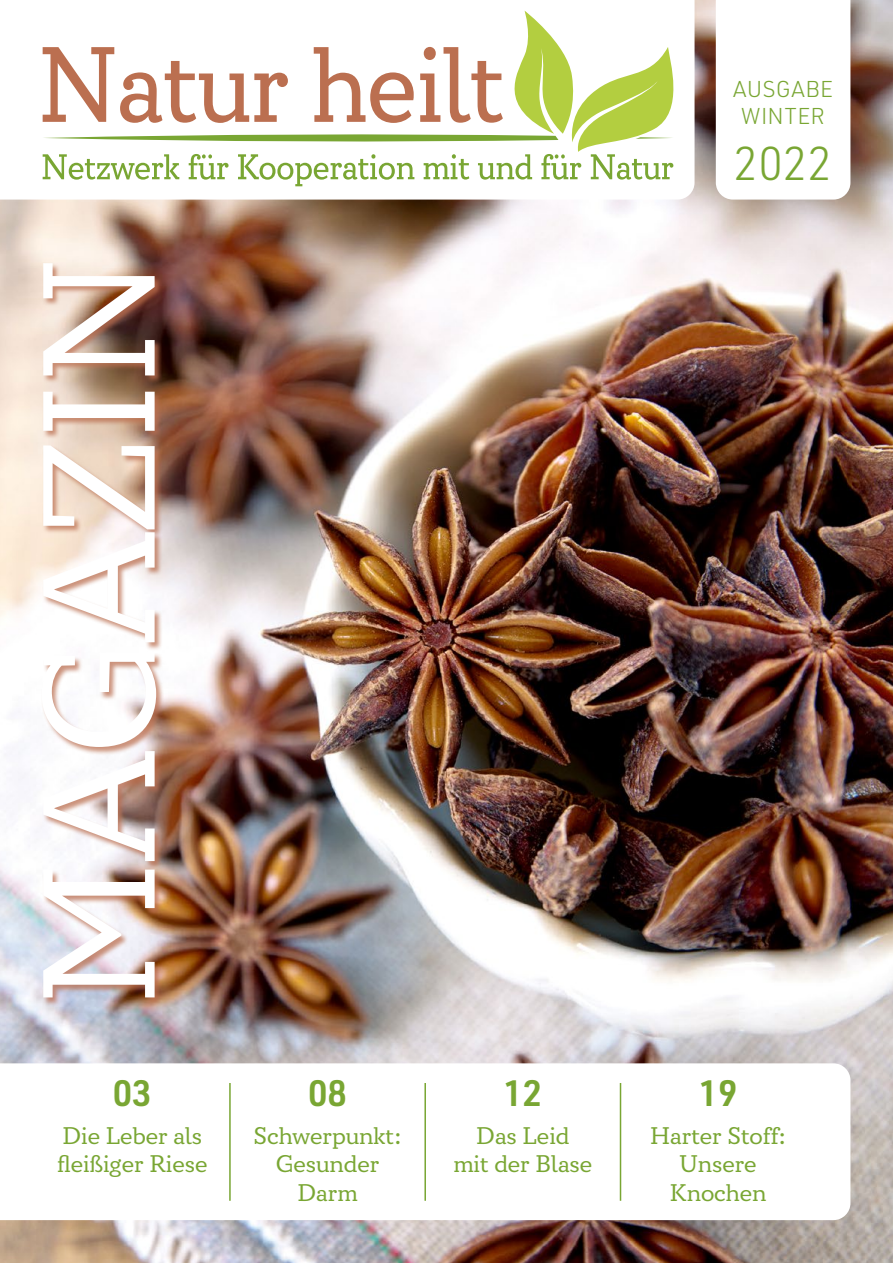
<style>
.page{position:relative;width:893px;height:1263px;background:#fff}
.page>*{position:absolute;margin:0;border:0;box-sizing:border-box;transform-origin:0 0}
.t1{font:159.15px "Circe Slab B";color:#fff;scale:.95 1}
.t2{font:300 46.5px "URWDIN";color:#79a633}
.t3{font:600 36px "URWDIN";color:#79a633}
.t4{font:24px/28.5px "Circe Slab B";color:#79a633;text-align:center}
.t5{font:300 22.5px/27px "URWDIN";letter-spacing:.02em;color:#79a633;text-align:center}
</style>
<div class="page">
<img style="left:0;top:0;width:893px;height:1263px">
<svg style="left:0;top:0;width:694px;height:200px"></svg>
<svg style="left:43px;top:11px;width:630px;height:175px"></svg>
<svg style="left:716px;top:0;width:134px;height:200px"></svg>
<svg style="left:0;top:1063px;width:850px;height:157px"></svg>
<div style="left:41px;top:263px;width:124px;height:743px;background:#bb6f50;opacity:.75"></div>
<hr style="left:229px;top:1083px;width:2px;height:118px;background:#79a633">
<hr style="left:424px;top:1083px;width:2px;height:118px;background:#79a633">
<hr style="left:620px;top:1083px;width:1px;height:118px;background:#79a633">
<h1 class="t1" style="left:41px;top:1005px;width:788px;rotate:-90deg">MAGAZIN</h1>
<h3 class="t3" style="left:113px;top:1072px;width:40px">03</h3>
<p class="t4" style="left:57px;top:1123px;width:152px;text-align:left">Die Leber als fleißiger Riese</p>
<h3 class="t3" style="left:308px;top:1072px;width:40px">08</h3>
<p class="t4" style="left:253px;top:1123px;width:150px">Schwerpunkt:<br>Gesunder<br>Darm</p>
<h3 class="t3" style="left:503px;top:1073px;width:40px">12</h3>
<p class="t4" style="left:453px;top:1123px;width:140px">Das Leid<br>mit der Blase</p>
<p class="t5" style="left:733px;top:76px;width:102px">AUSGABE<br>WINTER</p>
<h2 class="t2" style="left:734px;top:137px;width:101px">2022</h2>
<h3 class="t3" style="left:699px;top:1072px;width:40px">19</h3>
<p class="t4" style="left:650px;top:1123px;width:137px">Harter Stoff:<br>Unsere<br>Knochen</p>
</div>
